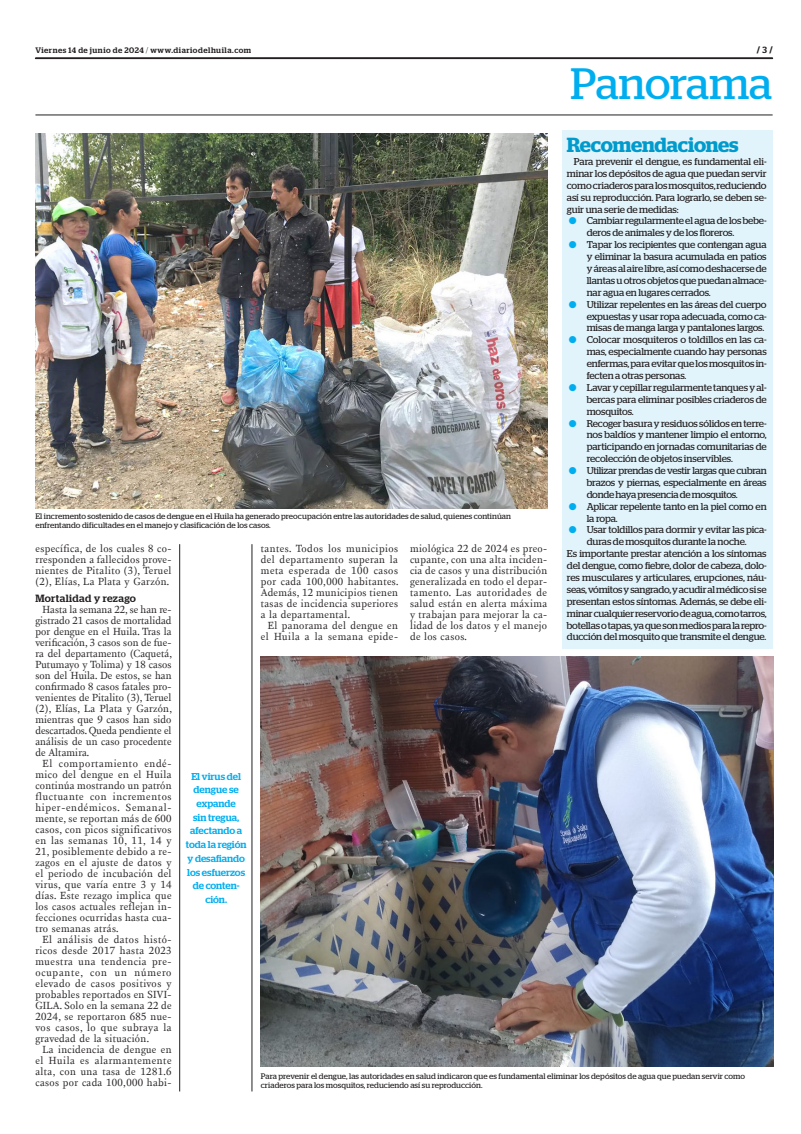
<style>
.page{position:relative;width:801px;height:1134px;background:#fff}
.page>*{position:absolute;margin:0;border:0;box-sizing:border-box;transform-origin:0 0}
.t1{font:43.9px "Stag";letter-spacing:-.005em;color:#00aeef}
.TEXTO{font:600 20.4px "Stag";letter-spacing:-.015em;color:#009bcc}
.TEXTO-2{font:10.6px/11px "New Fournier BP";letter-spacing:.035em;color:#231f20;text-align:justify}
.INTERTITULO{font:500 10.5px "Stag";letter-spacing:.035em;color:#231f20}
.DESTACADO_AZUL{font:500 10px/13.7px "Stag";color:#00aeef;text-align:center}
.TEXTO-3{font:9.9px/11.9px "Stag";letter-spacing:-.015em;color:#231f20;text-align:justify}
.t2{font:700 9px "Stag";color:#231f20}
.PIE_DE_FOTO{font:8px/9px "Stag";letter-spacing:.01em;color:#231f20}
.t3{font:500 8px "Stag";letter-spacing:.06em;color:#231f20}
.s1{font-weight:300}
.s2{font-weight:500}
.s3{color:#00aeef}
</style>
<div class="page">
<div style="left:562px;top:130px;width:210px;height:519px;background:#e1f4fc"></div>
<svg style="left:35px;top:58px;width:738px;height:1px"></svg>
<hr style="left:35px;top:115px;width:737px;height:1px;background:#231f20">
<img style="left:36px;top:134px;width:511px;height:374px">
<img style="left:261px;top:657px;width:513px;height:409px">
<hr style="left:179px;top:544px;width:1px;height:547px;background:#231f20">
<hr style="left:252px;top:544px;width:1px;height:547px;background:#231f20">
<p class="t3" style="left:35px;top:45px;width:217px">Viernes 14 de junio de 2024 <span class="s1">/</span> www.diariodelhuila.com</p>
<p class="t2" style="left:757px;top:45px;width:17px">/ <span class="s2">3</span> /</p>
<p class="t1" style="left:570px;top:59px;width:203px">Panorama</p>
<p class="TEXTO" style="left:567px;top:133px;width:173px">Recomendaciones</p>
<p class="TEXTO-3" style="left:567px;top:156px;width:201px;text-indent:7px">Para prevenir el dengue, es fundamental eli&shy;minar los depósitos de agua que puedan servir como criaderos para los mosquitos, reduciendo así su reproducción. Para lograrlo, se deben se&shy;guir una serie de medidas:</p>
<p class="TEXTO-3" style="left:587px;top:215px;width:181px;text-indent:-18px"><span class="s3">●</span> Cambiar regularmente el agua de los bebe&shy;deros de animales y de los floreros.</p>
<p class="TEXTO-3" style="left:587px;top:239px;width:182px;text-indent:-18px"><span class="s3">●</span> Tapar los recipientes que contengan agua y eliminar la basura acumulada en patios y áreas al aire libre, así como deshacerse de llantas u otros objetos que puedan almace&shy;nar agua en lugares cerrados.</p>
<p class="TEXTO-3" style="left:587px;top:298px;width:181px;text-indent:-18px"><span class="s3">●</span> Utilizar repelentes en las áreas del cuerpo expuestas y usar ropa adecuada, como ca&shy;misas de manga larga y pantalones largos.</p>
<p class="TEXTO-3" style="left:587px;top:334px;width:181px;text-indent:-18px"><span class="s3">●</span> Colocar mosquiteros o toldillos en las ca&shy;mas, especialmente cuando hay personas enfermas, para evitar que los mosquitos in&shy;fecten a otras personas.</p>
<p class="TEXTO-3" style="left:587px;top:381px;width:181px;text-indent:-18px"><span class="s3">●</span> Lavar y cepillar regularmente tanques y al&shy;bercas para eliminar posibles criaderos de mosquitos.</p>
<p class="TEXTO-3" style="left:587px;top:417px;width:181px;text-indent:-18px"><span class="s3">●</span> Recoger basura y residuos sólidos en terre&shy;nos baldíos y mantener limpio el entorno, participando en jornadas comunitarias de recolección de objetos inservibles.</p>
<p class="TEXTO-3" style="left:587px;top:464px;width:181px;text-indent:-18px"><span class="s3">●</span> Utilizar prendas de vestir largas que cubran brazos y piernas, especialmente en áreas donde haya presencia de mosquitos.</p>
<p class="TEXTO-3" style="left:587px;top:500px;width:181px;text-indent:-18px"><span class="s3">●</span> Aplicar repelente tanto en la piel como en la ropa.</p>
<p class="TEXTO-3" style="left:569px;top:524px;width:199px;text-align:center"><span class="s3">●</span> Usar toldillos para dormir y evitar las pica&shy;duras de mosquitos durante la noche.</p>
<p class="TEXTO-3" style="left:567px;top:548px;width:201px">Es importante prestar atención a los síntomas del dengue, como fiebre, dolor de cabeza, dolo&shy;res musculares y articulares, erupciones, náu&shy;seas, vómitos y sangrado, y acudir al médico si se presentan estos síntomas. Además, se debe eli&shy;minar cualquier reservorio de agua, como tarros, botellas o tapas, ya que son medios para la repro&shy;ducción del mosquito que transmite el dengue.</p>
<p class="PIE_DE_FOTO" style="left:35px;top:512px;width:477px">El incremento sostenido de casos de dengue en el Huila ha generado preocupación entre las autoridades de salud, quienes continúan enfrentando dificultades en el manejo y clasificación de los casos.</p>
<p class="TEXTO-2" style="left:35px;top:543px;width:138px">específica, de los cuales 8 co&shy;rresponden a fallecidos prove&shy;nientes de Pitalito (3), Teruel (2), Elías, La Plata y Garzón.</p>
<p class="INTERTITULO" style="left:35px;top:592px;width:102px">Mortalidad y rezago</p>
<p class="TEXTO-2" style="left:35px;top:604px;width:138px;text-indent:7px">Hasta la semana 22, se han re&shy;gistrado 21 casos de mortalidad por dengue en el Huila. Tras la verificación, 3 casos son de fue&shy;ra del departamento (Caquetá, Putumayo y Tolima) y 18 casos son del Huila. De estos, se han confirmado 8 casos fatales pro&shy;venientes de Pitalito (3), Teruel (2), Elías, La Plata y Garzón, mientras que 9 casos han sido descartados. Queda pendiente el análisis de un caso procedente de Altamira.</p>
<p class="TEXTO-2" style="left:35px;top:758px;width:138px;text-indent:7px">El comportamiento endé&shy;mico del dengue en el Huila continúa mostrando un patrón fluctuante con incrementos hiper-endémicos. Semanal&shy;mente, se reportan más de 600 casos, con picos significativos en las semanas 10, 11, 14 y 21, posiblemente debido a re&shy;zagos en el ajuste de datos y el periodo de incubación del virus, que varía entre 3 y 14 días. Este rezago implica que los casos actuales reflejan in&shy;fecciones ocurridas hasta cua&shy;tro semanas atrás.</p>
<p class="TEXTO-2" style="left:35px;top:934px;width:138px;text-indent:7px">El análisis de datos histó&shy;ricos desde 2017 hasta 2023 muestra una tendencia pre&shy;ocupante, con un número elevado de casos positivos y probables reportados en SIVI-GILA. Solo en la semana 22 de 2024, se reportaron 685 nue&shy;vos casos, lo que subraya la gravedad de la situación.</p>
<p class="TEXTO-2" style="left:35px;top:1044px;width:138px;text-indent:7px">La incidencia de dengue en el Huila es alarmantemente alta, con una tasa de 1281.6 casos por cada 100,000 habi-</p>
<p class="TEXTO-2" style="left:261px;top:543px;width:139px">tantes. Todos los municipios del departamento superan la meta esperada de 100 casos por cada 100,000 habitantes.<br>Además, 12 municipios tienen tasas de incidencia superiores a la departamental.</p>
<p class="TEXTO-2" style="left:261px;top:620px;width:139px;text-align:right">El panorama del dengue en el Huila a la semana epide-</p>
<p class="TEXTO-2" style="left:410px;top:543px;width:139px">miológica 22 de 2024 es preo&shy;cupante, con una alta inciden&shy;cia de casos y una distribución generalizada en todo el depar&shy;tamento. Las autoridades de salud están en alerta máxima y trabajan para mejorar la ca&shy;lidad de los datos y el manejo de los casos.</p>
<p class="DESTACADO_AZUL" style="left:186px;top:769px;width:62px">El virus del dengue se expande<br>sin tregua, afectando a toda la región y desafiando los esfuerzos de conten&shy;ción.</p>
<p class="PIE_DE_FOTO" style="left:261px;top:1071px;width:486px">Para prevenir el dengue, las autoridades en salud indicaron que es fundamental eliminar los depósitos de agua que puedan servir como criaderos para los mosquitos, reduciendo así su reproducción.</p>
</div>
